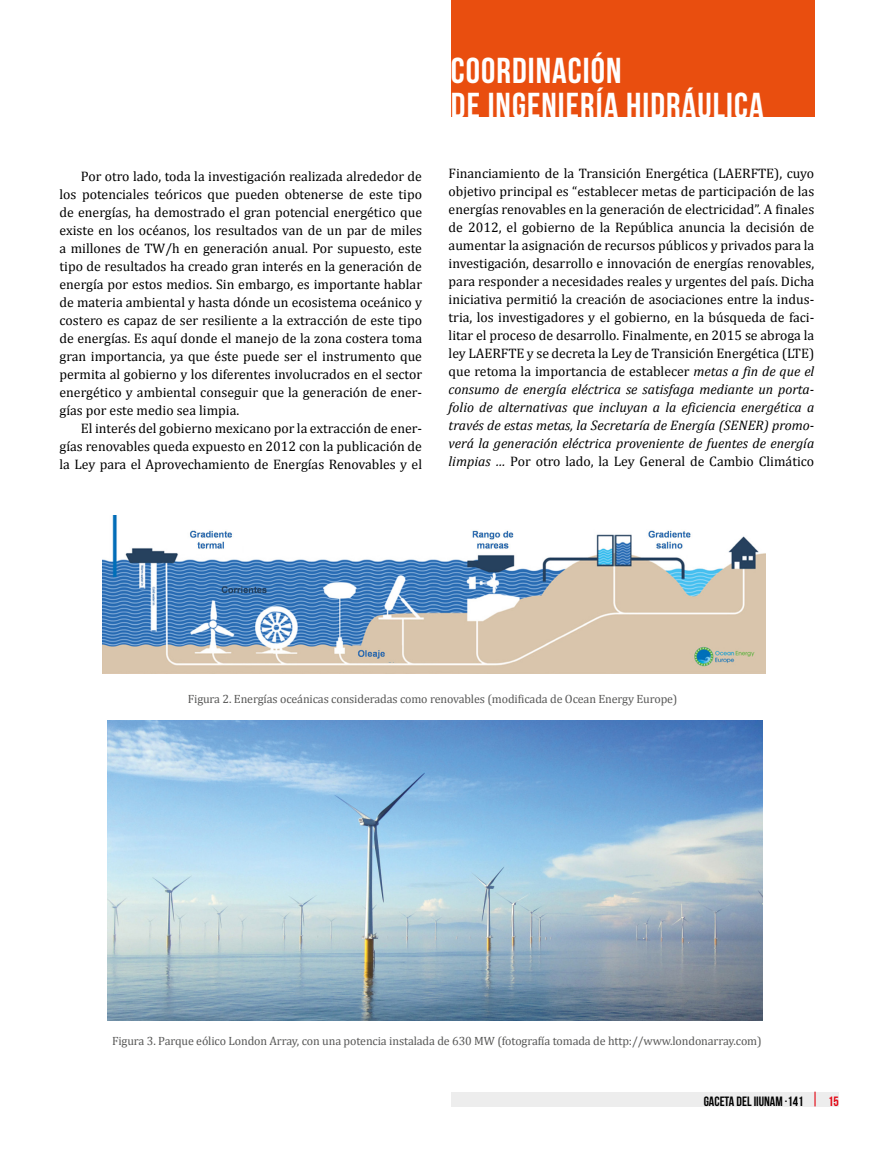
<style>
.page{position:relative;width:893px;height:1149px;background:#fff}
.page>*{position:absolute;margin:0;border:0;box-sizing:border-box;transform-origin:0 0}
.t1{font:700 36px/34.5px "Bebas Neue";letter-spacing:.03em;color:#fff}
.t2{font:13.8px/18px "Cambria";color:#000;text-align:justify}
.t3{font:700 13.5px "Bebas Neue";color:#000}
.t4{font:700 13.5px "Bebas Neue";color:#e30613}
.t5{font:12px "Cambria";letter-spacing:-.01em;color:#575756}
.s1{font-style:italic}
</style>
<div class="page">
<svg style="left:451px;top:1091px;width:388px;height:15px;background:#eeeded"></svg>
<div style="left:451px;top:0;width:363px;height:117px;background:#e94e0f"></div>
<img style="left:102px;top:515px;width:663px;height:158px">
<img style="left:107px;top:720px;width:655px;height:300px">
<p class="t2" style="left:60px;top:167px;width:364px;text-indent:21px">Por otro lado, toda la investigación realizada alrededor de los potenciales teóricos que pueden obtenerse de este tipo de energías, ha demostrado el gran potencial energético que existe en los océanos, los resultados van de un par de miles a millones de TW/h en generación anual. Por supuesto, este tipo de resultados ha creado gran interés en la generación de energía por estos medios. Sin embargo, es importante hablar de materia ambiental y hasta dónde un ecosistema oceánico y costero es capaz de ser resiliente a la extracción de este tipo de energías. Es aquí donde el manejo de la zona costera toma gran importancia, ya que éste puede ser el instrumento que permita al gobierno y los diferentes involucrados en el sector energético y ambiental conseguir que la generación de ener&shy;gías por este medio sea limpia.</p>
<p class="t2" style="left:60px;top:419px;width:364px;text-indent:21px">El interés del gobierno mexicano por la extracción de ener&shy;gías renovables queda expuesto en 2012 con la publicación de la Ley para el Aprovechamiento de Energías Renovables y el</p>
<h1 class="t1" style="left:451px;top:53px;width:314px">COORDINACIÓN<br>DE INGENIERÍA HIDRÁULICA</h1>
<p class="t2" style="left:449px;top:164px;width:367px">Financiamiento de la Transición Energética (LAERFTE), cuyo objetivo principal es “establecer metas de participación de las energías renovables en la generación de electricidad”. A finales de 2012, el gobierno de la República anuncia la decisión de aumentar la asignación de recursos públicos y privados para la investigación, desarrollo e innovación de energías renovables, para responder a necesidades reales y urgentes del país. Dicha iniciativa permitió la creación de asociaciones entre la indus&shy;tria, los investigadores y el gobierno, en la búsqueda de faci&shy;litar el proceso de desarrollo. Finalmente, en 2015 se abroga la ley LAERFTE y se decreta la Ley de Transición Energética (LTE) que retoma la importancia de establecer <span class="s1">metas a fin de que el consumo de energía eléctrica se satisfaga mediante un porta&shy;folio de alternativas que incluyan a la eficiencia energética a través de estas metas, la Secretaría de Energía (SENER) promo&shy;verá la generación eléctrica proveniente de fuentes de energía limpias …</span> Por otro lado, la Ley General de Cambio Climático</p>
<p class="t5" style="left:188px;top:691px;width:491px">Figura 2. Energías oceánicas consideradas como renovables (modificada de Ocean Energy Europe)</p>
<p class="t5" style="left:112px;top:1033px;width:651px">Figura 3. Parque eólico London Array, con una potencia instalada de 630 MW (fotografía tomada de http://www.londonarray.com)</p>
<p class="t3" style="left:704px;top:1093px;width:101px">GACETA DEL IIUNAM ·141</p>
<p class="t4" style="left:828px;top:1093px;width:12px">15</p>
</div>
